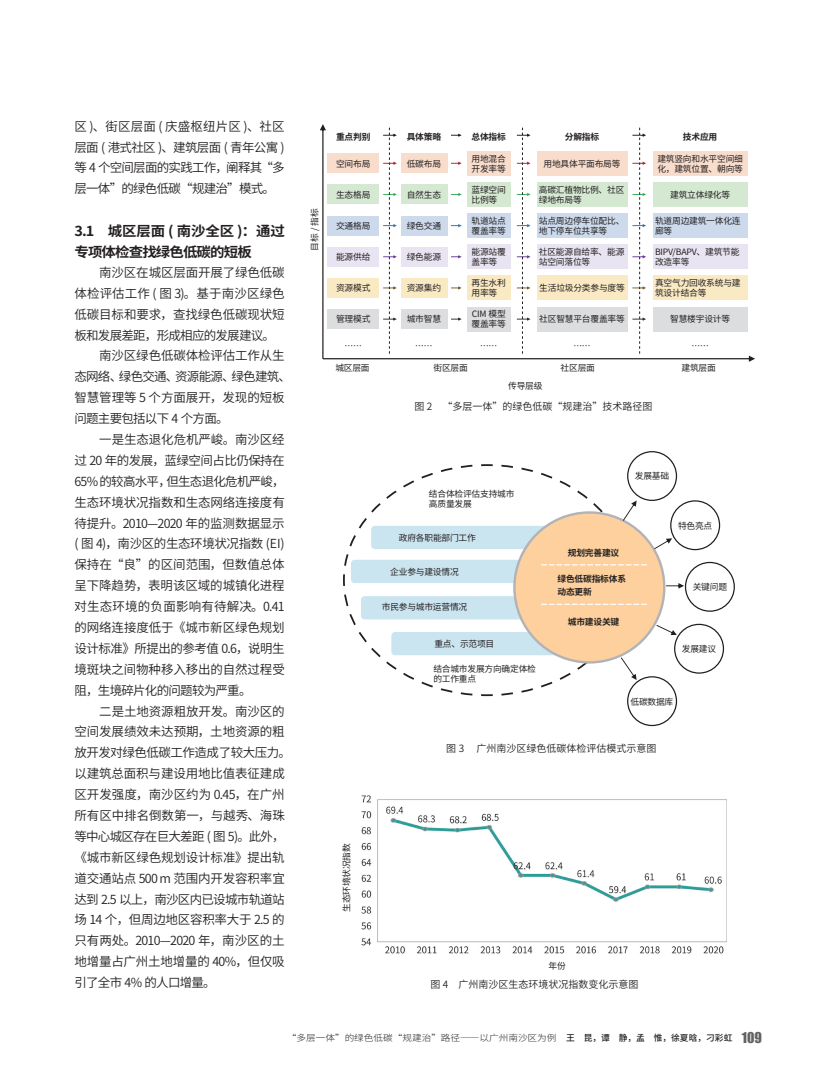
<style>
.page{position:relative;width:826px;height:1085px;background:#fff}
.page>*{position:absolute;margin:0;border:0;box-sizing:border-box;transform-origin:0 0}
.二级标题{font:700 13.75px/20.9px "Source Han Sans CN";letter-spacing:-.06em;color:#231f20;scale:1.05 1}
.正文{font:12.5px/20.9px "Source Han Sans CN";letter-spacing:-.015em;color:#231f20;text-align:justify}
.图说{font:10px "Source Han Sans CN";color:#231f20}
.框图文字{font:8.75px/10px "Source Han Sans CN";letter-spacing:-.025em;color:#231f20}
.t1{font:300 8.75px "Source Han Sans CN";color:#231f20;scale:1.1 1}
.框图文字-2{font:700 8.75px/12.5px "Source Han Sans CN";letter-spacing:-.025em;color:#231f20}
.s1{font-weight:500}
.s2{font-family:"Impact";font-weight:400;font-size:13.75px;color:#636366}
</style>
<div class="page">
<svg style="left:320px;top:124px;width:435px;height:238px"></svg>
<svg style="left:343px;top:464px;width:171px;height:233px"></svg>
<div style="left:514px;top:512px;width:150px;height:150px;background:#fdd09e;border-radius:50%"></div>
<div style="left:627px;top:451px;width:50px;height:50px;border:1px solid #231f20;border-radius:50%"></div>
<div style="left:670px;top:500px;width:50px;height:50px;border:1px solid #231f20;border-radius:50%"></div>
<div style="left:685px;top:561px;width:50px;height:50px;border:1px solid #231f20;border-radius:50%"></div>
<div style="left:674px;top:623px;width:50px;height:50px;border:1px solid #231f20;border-radius:50%"></div>
<div style="left:627px;top:676px;width:50px;height:50px;border:1px solid #231f20;border-radius:50%"></div>
<svg style="left:499px;top:463px;width:148px;height:109px"></svg>
<svg style="left:654px;top:538px;width:18px;height:11px"></svg>
<svg style="left:666px;top:583px;width:18px;height:5px"></svg>
<svg style="left:656px;top:625px;width:21px;height:10px"></svg>
<svg style="left:495px;top:592px;width:152px;height:104px"></svg>
<img style="left:362px;top:795px;width:364px;height:159px">
<p class="正文" style="left:74px;top:116px;width:212px">区 )、街区层面 ( 庆盛枢纽片区 )、社区层面 ( 港式社区 )、建筑层面 ( 青年公寓 )等 4 个空间层面的实践工作，阐释其“多层一体”的绿色低碳“规建治”模式。</p>
<p class="二级标题" style="left:74px;top:221px;width:202px">3.1 城区层面 ( 南沙全区 )：通过专项体检查找绿色低碳的短板</p>
<p class="正文" style="left:74px;top:262px;width:212px;text-indent:25px">南沙区在城区层面开展了绿色低碳体检评估工作 ( 图 3)。基于南沙区绿色低碳目标和要求，查找绿色低碳现状短板和发展差距，形成相应的发展建议。</p>
<p class="正文" style="left:74px;top:345px;width:218px;text-align:left;text-indent:25px">南沙区绿色低碳体检评估工作从生态网络、绿色交通、资源能源、绿色建筑、智慧管理等 5 个方面展开，发现的短板问题主要包括以下 4 个方面。</p>
<p class="正文" style="left:74px;top:429px;width:212px;text-indent:25px">一是生态退化危机严峻。南沙区经过 20 年的发展，蓝绿空间占比仍保持在65% 的较高水平，但生态退化危机严峻，生态环境状况指数和生态网络连接度有待提升。2010—2020 年的监测数据显示( 图 4)，南沙区的生态环境状况指数 (EI)保持在“良”的区间范围，但数值总体呈下降趋势，表明该区域的城镇化进程对生态环境的负面影响有待解决。0.41的网络连接度低于《城市新区绿色规划设计标准》所提出的参考值 0.6，说明生境斑块之间物种移入移出的自然过程受阻，生境碎片化的问题较为严重。</p>
<p class="正文" style="left:74px;top:700px;width:218px;text-align:left;text-indent:25px">二是土地资源粗放开发。南沙区的空间发展绩效未达预期，土地资源的粗放开发对绿色低碳工作造成了较大压力。以建筑总面积与建设用地比值表征建成区开发强度，南沙区约为 0.45，在广州所有区中排名倒数第一，与越秀、海珠等中心城区存在巨大差距 ( 图 5)。此外，《城市新区绿色规划设计标准》提出轨道交通站点 500 m 范围内开发容积率宜达到 2.5 以上，南沙区内已设城市轨道站场 14 个，但周边地区容积率大于 2.5 的只有两处。2010—2020 年，南沙区的土地增量占广州土地增量的 40%，但仅吸引了全市 4% 的人口增量。</p>
<p class="框图文字" style="left:310px;top:250px;width:43px;rotate:-90deg">目标 / 指标</p>
<p class="框图文字-2" style="left:336px;top:130px;width:36px">重点判别</p>
<p class="框图文字-2" style="left:407px;top:130px;width:36px">具体策略</p>
<p class="框图文字-2" style="left:471px;top:130px;width:36px">总体指标</p>
<p class="框图文字-2" style="left:565px;top:130px;width:36px">分解指标</p>
<p class="框图文字-2" style="left:683px;top:130px;width:36px">技术应用</p>
<p class="框图文字" style="left:336px;top:158px;width:36px">空间布局</p>
<p class="框图文字" style="left:407px;top:158px;width:36px">低碳布局</p>
<p class="框图文字" style="left:471px;top:153px;width:36px">用地混合开发率等</p>
<p class="框图文字" style="left:657px;top:153px;width:87px">建筑竖向和水平空间细化，建筑位置、朝向等</p>
<p class="框图文字" style="left:543px;top:158px;width:79px">用地具体平面布局等</p>
<p class="框图文字" style="left:336px;top:190px;width:36px">生态格局</p>
<p class="框图文字" style="left:407px;top:190px;width:36px">自然生态</p>
<p class="框图文字" style="left:471px;top:185px;width:36px">蓝绿空间比例等</p>
<p class="框图文字" style="left:670px;top:190px;width:61px">建筑立体绿化等</p>
<p class="框图文字" style="left:539px;top:185px;width:87px">高碳汇植物比例、社区绿地布局等</p>
<p class="框图文字" style="left:336px;top:221px;width:36px">交通格局</p>
<p class="框图文字" style="left:407px;top:221px;width:36px">绿色交通</p>
<p class="框图文字" style="left:539px;top:216px;width:87px">站点周边停车位配比、地下停车位共享等</p>
<p class="框图文字" style="left:471px;top:216px;width:36px">轨道站点覆盖率等</p>
<p class="框图文字" style="left:655px;top:216px;width:87px">轨道周边建筑一体化连廊等</p>
<p class="框图文字" style="left:336px;top:252px;width:36px">能源供给</p>
<p class="框图文字" style="left:407px;top:252px;width:36px">绿色能源</p>
<p class="框图文字" style="left:539px;top:247px;width:87px">社区能源自给率、能源站空间落位等</p>
<p class="框图文字" style="left:471px;top:247px;width:36px">能源站覆盖率等</p>
<p class="框图文字" style="left:655px;top:247px;width:86px">BIPV/BAPV、建筑节能改造率等</p>
<p class="框图文字" style="left:336px;top:283px;width:36px">资源模式</p>
<p class="框图文字" style="left:407px;top:283px;width:36px">资源集约</p>
<p class="框图文字" style="left:471px;top:278px;width:36px">再生水利用率等</p>
<p class="框图文字" style="left:655px;top:278px;width:87px">真空气力回收系统与建筑设计结合等</p>
<p class="框图文字" style="left:539px;top:283px;width:87px">生活垃圾分类参与度等</p>
<p class="框图文字" style="left:336px;top:314px;width:36px">管理模式</p>
<p class="框图文字" style="left:407px;top:314px;width:36px">城市智慧</p>
<p class="框图文字" style="left:471px;top:309px;width:36px">CIM 模型覆盖率等</p>
<p class="框图文字" style="left:539px;top:314px;width:87px">社区智慧平台覆盖率等</p>
<p class="框图文字" style="left:670px;top:314px;width:61px">智慧楼宇设计等</p>
<p class="框图文字" style="left:344px;top:341px;width:19px">……</p>
<p class="框图文字" style="left:415px;top:341px;width:19px">……</p>
<p class="框图文字" style="left:480px;top:341px;width:19px">……</p>
<p class="框图文字" style="left:573px;top:341px;width:19px">……</p>
<p class="框图文字" style="left:691px;top:341px;width:19px">……</p>
<p class="框图文字" style="left:335px;top:363px;width:36px">城区层面</p>
<p class="框图文字" style="left:433px;top:363px;width:36px">街区层面</p>
<p class="框图文字" style="left:560px;top:363px;width:36px">社区层面</p>
<p class="框图文字" style="left:508px;top:381px;width:36px">传导层级</p>
<p class="图说" style="left:414px;top:401px;width:239px">图 2 “多层一体”的绿色低碳“规建治”技术路径图</p>
<p class="框图文字" style="left:681px;top:363px;width:36px">建筑层面</p>
<p class="框图文字" style="left:429px;top:489px;width:87px">结合体检评估支持城市高质量发展</p>
<p class="框图文字" style="left:399px;top:532px;width:79px">政府各职能部门工作</p>
<p class="框图文字" style="left:390px;top:566px;width:70px">企业参与建设情况</p>
<p class="框图文字" style="left:382px;top:602px;width:87px">市民参与城市运营情况</p>
<p class="框图文字" style="left:434px;top:638px;width:61px">重点、示范项目</p>
<p class="框图文字" style="left:433px;top:664px;width:104px">结合城市发展方向确定体检的工作重点</p>
<p class="框图文字" style="left:635px;top:471px;width:36px">发展基础</p>
<p class="框图文字-2" style="left:568px;top:547px;width:53px">规划完善建议</p>
<p class="框图文字-2" style="left:557px;top:572px;width:70px">绿色低碳指标体系动态更新</p>
<p class="框图文字-2" style="left:568px;top:615px;width:53px">城市建设关键</p>
<p class="框图文字" style="left:678px;top:520px;width:36px">特色亮点</p>
<p class="框图文字" style="left:692px;top:582px;width:36px">关键问题</p>
<p class="框图文字" style="left:682px;top:644px;width:36px">发展建议</p>
<p class="框图文字" style="left:630px;top:696px;width:44px">低碳数据库</p>
<p class="图说" style="left:446px;top:742px;width:212px">图 3 广州南沙区绿色低碳体检评估模式示意图</p>
<p class="框图文字" style="left:342px;top:911px;width:70px;rotate:-90deg">生态环境状况指数</p>
<p class="框图文字" style="left:548px;top:960px;width:19px">年份</p>
<p class="图说" style="left:430px;top:978px;width:209px">图 4 广州南沙区生态环境状况指数变化示意图</p>
<p class="t1" style="left:287px;top:1032px;width:433px">“多层一体”的绿色低碳“规建治”路径——以广州南沙区为例　<span class="s1">王　昆，谭　静，孟　惟，徐夏晗，刁彩虹</span> <span class="s2">109</span></p>
</div>
